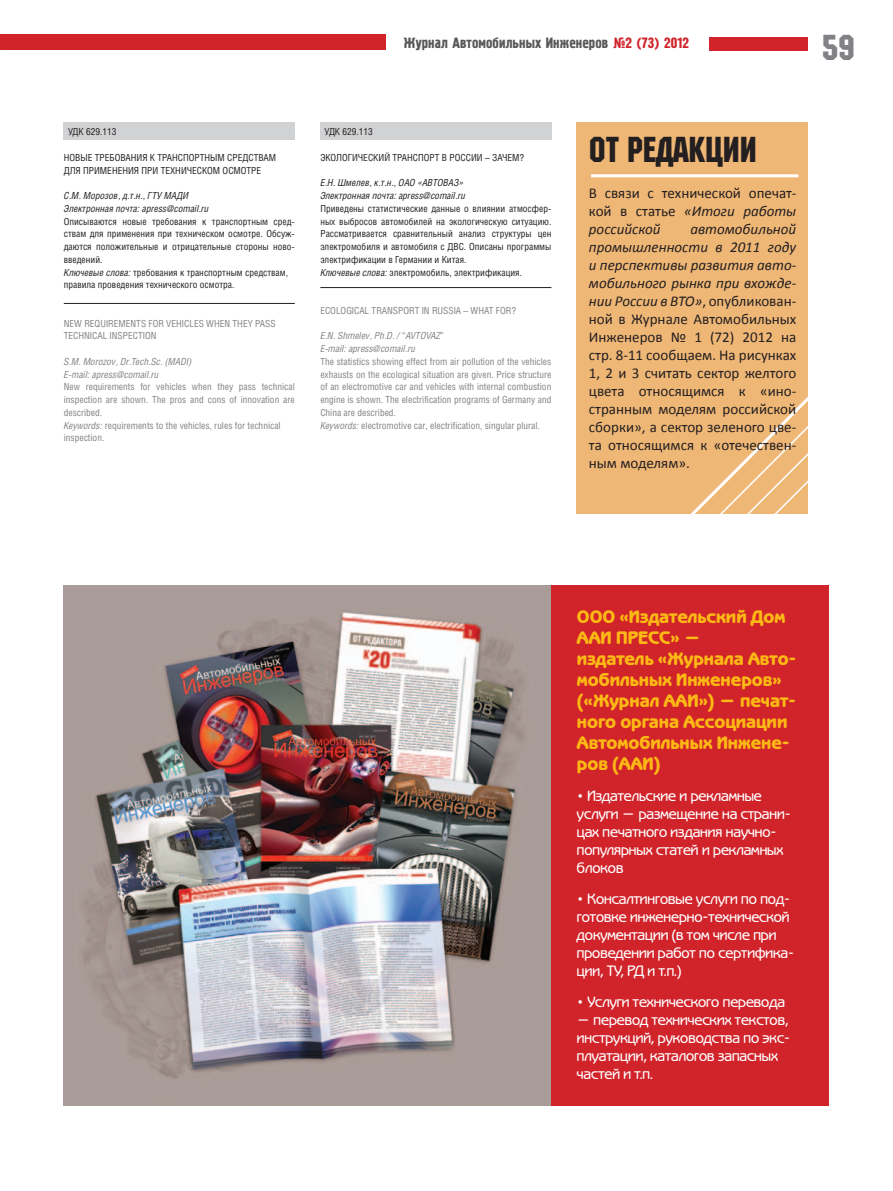
<style>
.page{position:relative;width:893px;height:1191px;background:#fff}
.page>*{position:absolute;margin:0;border:0;box-sizing:border-box;transform-origin:0 0}
.t1{font:36px "Machine C";color:#231f20}
.t2{font:36px "Machine C";color:#808285}
.t3{font:700 18px/21px "Benguiat Gothic Heavy C";color:#fcb814}
.t4{font:15px/18px "Calibri";color:#231f20;text-align:justify}
.t5{font:15px/18px "Benguiat Gothic Heavy C";color:#fff}
.t6{font:15px "Pollock 1 C";color:#57585a}
.t7{font:9.75px/12.8px "Helios Cond";color:#231f20}
.t8{font:9.75px/12.8px "Helios Cond";color:#808285}
.t9{font:italic 9.75px/12.8px "Helios Cond";color:#231f20}
.t10{font:italic 9.75px/12.8px "Helios Cond";color:#808285}
.s1{color:#d1232a}
.s2{font-style:italic}
</style>
<div class="page">
<div style="left:0;top:34px;width:386px;height:16px;background:#d1232a"></div>
<div style="left:709px;top:38px;width:99px;height:13px;background:#d1232a"></div>
<div style="left:577px;top:122px;width:231px;height:392px;background:#efb776"></div>
<svg style="left:690px;top:396px;width:118px;height:118px"></svg>
<div style="left:64px;top:122px;width:231px;height:17px;background:#d1d2d4"></div>
<div style="left:320px;top:122px;width:231px;height:17px;background:#d1d2d4"></div>
<hr style="left:64px;top:303px;width:231px;height:1px;background:#231f20">
<hr style="left:320px;top:287px;width:231px;height:1px;background:#231f20">
<img style="left:64px;top:585px;width:487px;height:521px">
<div style="left:551px;top:585px;width:278px;height:521px;background:#d1232a"></div>
<hr style="left:591px;top:174px;width:207px;height:3px;background:#fff">
<h3 class="t6" style="left:404px;top:34px;width:287px">Журнал Автомобильных Инженеров <span class="s1">№2 (73) 2012</span></h3>
<h1 class="t2" style="left:822px;top:27px;width:34px">59</h1>
<p class="t7" style="left:68px;top:125px;width:50px">УДК 629.113</p>
<p class="t7" style="left:64px;top:151px;width:214px">НОВЫЕ ТРЕБОВАНИЯ К ТРАНСПОРТНЫМ СРЕДСТВАМ<br>ДЛЯ ПРИМЕНЕНИЯ ПРИ ТЕХНИЧЕСКОМ ОСМОТРЕ</p>
<p class="t9" style="left:64px;top:189px;width:147px">С.М. Морозов, д.т.н., ГТУ МАДИ<br>Электронная почта: apress@comail.ru</p>
<p class="t7" style="left:64px;top:215px;width:233px">Описываются новые требования к транспортным сред&shy;ствам для применения при техническом осмотре. Обсуж&shy;даются положительные и отрицательные стороны ново&shy;введений.<br><span class="s2">Ключевые слова:</span> требования к транспортным средствам, правила проведения технического осмотра.</p>
<p class="t8" style="left:64px;top:317px;width:213px">NEW REQUIREMENTS FOR VEHICLES WHEN THEY PASS<br>TECHNICAL INSPECTION</p>
<p class="t10" style="left:64px;top:355px;width:130px">S.M. Morozov, Dr.Tech.Sc. (MADI)<br>E-mail: apress@comail.ru</p>
<p class="t8" style="left:64px;top:380px;width:233px">New requirements for vehicles when they pass technical inspection are shown. The pros and cons of innovation are described.<br><span class="s2">Keywords:</span> requirements to the vehicles, rules for technical inspection.</p>
<p class="t7" style="left:325px;top:125px;width:50px">УДК 629.113</p>
<p class="t7" style="left:320px;top:151px;width:205px">ЭКОЛОГИЧЕСКИЙ ТРАНСПОРТ В РОССИИ – ЗАЧЕМ?</p>
<p class="t9" style="left:320px;top:176px;width:147px">Е.Н. Шмелев, к.т.н., ОАО «АВТОВАЗ»<br>Электронная почта: apress@comail.ru</p>
<p class="t7" style="left:320px;top:202px;width:233px">Приведены статистические данные о влиянии атмосфер&shy;ных выбросов автомобилей на экологическую ситуацию.<br>Рассматривается сравнительный анализ структуры цен электромобиля и автомобиля с ДВС. Описаны программы электрификации в Германии и Китая.<br><span class="s2">Ключевые слова:</span> электромобиль, электрификация.</p>
<p class="t8" style="left:320px;top:304px;width:197px">ECOLOGICAL TRANSPORT IN RUSSIA – WHAT FOR?</p>
<p class="t10" style="left:320px;top:329px;width:125px">E.N. Shmelev, Ph.D. / “AVTOVAZ"<br>E-mail: apress@comail.ru</p>
<p class="t8" style="left:320px;top:355px;width:233px">The statistics showing effect from air pollution of the vehicles exhausts on the ecological situation are given. Price structure of an electromotive car and vehicles with internal combustion engine is shown. The electrification programs of Germany and China are described.<br><span class="s2">Keywords:</span> electromotive car, electrification, singular plural.</p>
<h1 class="t1" style="left:589px;top:128px;width:170px">От редакции</h1>
<h3 class="t4" style="left:589px;top:183px;width:209px">В связи с технической опечат&shy;кой в статье <span class="s2">«Итоги работы российской</span></h3>
<p class="t4" style="left:589px;top:219px;width:209px;text-indent:101px"><span class="s2">автомобильной промышленности в 2011 году и перспективы развития авто&shy;мобильного рынка при вхожде&shy;нии России в ВТО»</span>, опубликован&shy;ной в Журнале Автомобильных Инженеров № 1 (72) 2012 на стр. 8-11 сообщаем. На рисунках 1, 2 и 3 считать сектор желтого цвета относящимся к «ино&shy;странным моделям российской сборки», а сектор зеленого цве&shy;та относящимся к «отечествен&shy;ным моделям».</p>
<h2 class="t3" style="left:577px;top:606px;width:221px">ООО «Издательский Дом<br>ААИ ПРЕСС» —<br>издатель «Журнала Авто&shy;мобильных Инженеров» («Журнал ААИ») — печат&shy;ного органа Ассоциации<br>Автомобильных Инжене&shy;ров (ААИ)</h2>
<h3 class="t5" style="left:577px;top:787px;width:215px">• Издательские и рекламные услуги — размещение на страни&shy;цах печатного издания научно&shy;популярных статей и рекламных блоков</h3>
<h3 class="t5" style="left:577px;top:889px;width:219px">• Консалтинговые услуги по под&shy;готовке инженерно-технической документации (в том числе при проведении работ по сертифика&shy;ции, ТУ, РД и т.п.)</h3>
<h3 class="t5" style="left:577px;top:992px;width:210px">• Услуги технического перевода</h3>
<h3 class="t5" style="left:577px;top:1010px;width:215px">— перевод технических текстов, инструкций, руководства по экс&shy;плуатации, каталогов запасных частей и т.п.</h3>
</div>
